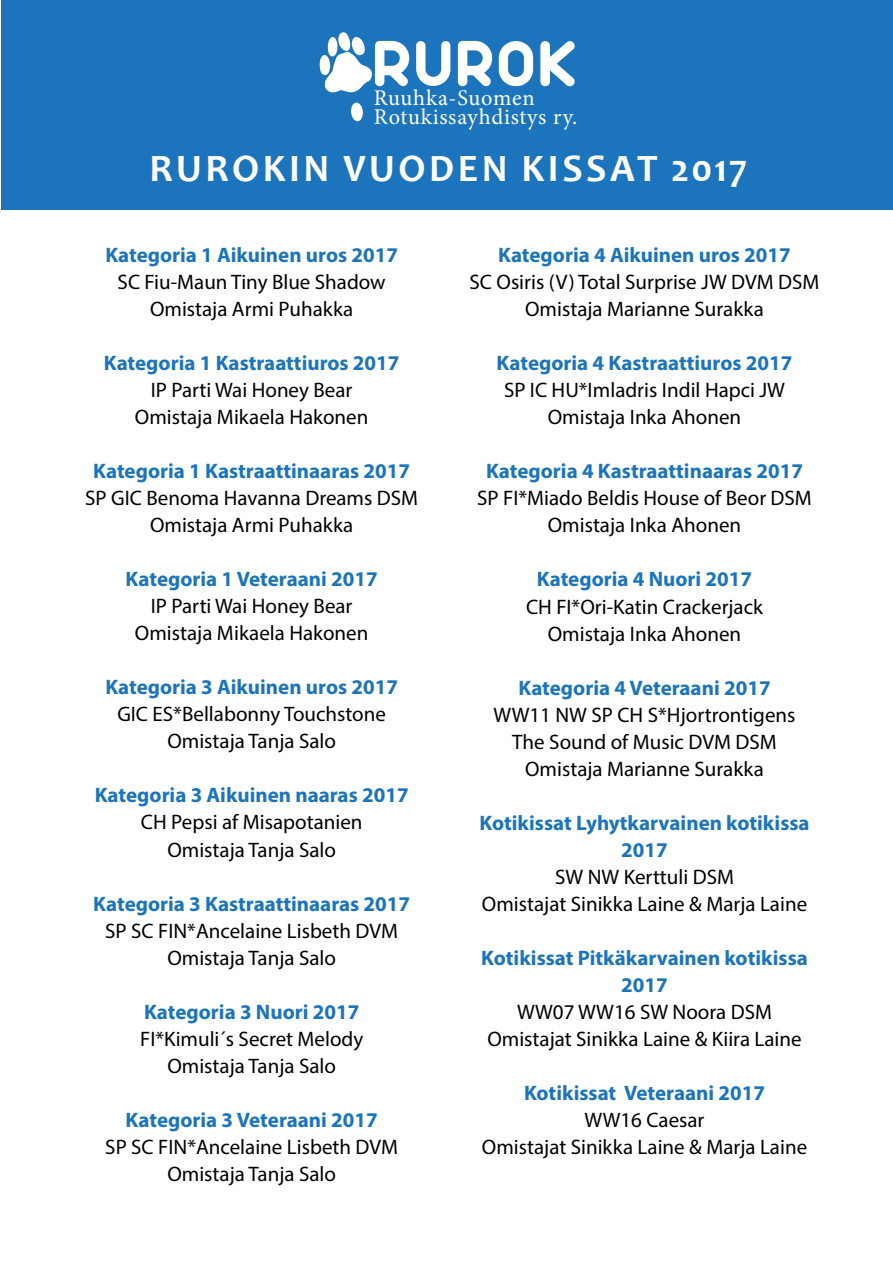
<style>
.page{position:relative;width:893px;height:1263px;background:#fff}
.page>*{position:absolute;margin:0;border:0;box-sizing:border-box;transform-origin:0 0}
.t1{font:70.65px "Arista 2.0";letter-spacing:.04em;color:#fff}
.t2{font:700 39px "Candara";letter-spacing:.09em;color:#fff}
.t3{font:22.5px/18.9px "Minion Pro";letter-spacing:.035em;color:#fff}
.t4{font:21px/27px "Myriad Pro";color:#000;text-align:center}
.t5{font:700 21px/27px "Myriad Pro";color:#1c75bc;text-align:center}
</style>
<div class="page">
<div style="left:2px;top:0;width:891px;height:210px;background:#1c75bc"></div>
<div style="left:319px;top:55px;width:11px;height:20px;background:#fff;border-radius:50%"></div>
<svg style="left:351px;top:102px;width:12px;height:20px"></svg>
<svg style="left:325px;top:32px;width:47px;height:61px"></svg>
<h1 class="t1" style="left:373px;top:21px;width:206px">RUROK</h1>
<p class="t3" style="left:374px;top:89px;width:205px">Ruuhka-Suomen<br>Rotukissayhdistys ry.</p>
<h2 class="t2" style="left:150px;top:144px;width:599px">RUROKIN VUODEN KISSAT 2017</h2>
<p class="t5" style="left:105px;top:241px;width:294px">Kategoria 1 Aikuinen uros 2017</p>
<p class="t4" style="left:118px;top:268px;width:270px">SC Fiu-Maun Tiny Blue Shadow<br>Omistaja Armi Puhakka</p>
<p class="t5" style="left:104px;top:349px;width:297px">Kategoria 1 Kastraattiuros 2017</p>
<p class="t4" style="left:135px;top:377px;width:235px">IP Parti Wai Honey Bear<br>Omistaja Mikaela Hakonen</p>
<p class="t5" style="left:93px;top:457px;width:318px">Kategoria 1 Kastraattinaaras 2017</p>
<p class="t4" style="left:85px;top:485px;width:334px">SP GIC Benoma Havanna Dreams DSM<br>Omistaja Armi Puhakka</p>
<p class="t5" style="left:126px;top:565px;width:254px">Kategoria 1 Veteraani 2017</p>
<p class="t4" style="left:135px;top:593px;width:235px">IP Parti Wai Honey Bear<br>Omistaja Mikaela Hakonen</p>
<p class="t5" style="left:105px;top:673px;width:294px">Kategoria 3 Aikuinen uros 2017</p>
<p class="t4" style="left:117px;top:701px;width:270px">GIC ES*Bellabonny Touchstone<br>Omistaja Tanja Salo</p>
<p class="t5" style="left:95px;top:781px;width:315px">Kategoria 3 Aikuinen naaras 2017</p>
<p class="t4" style="left:141px;top:809px;width:223px">CH Pepsi af Misapotanien<br>Omistaja Tanja Salo</p>
<p class="t5" style="left:93px;top:889px;width:318px">Kategoria 3 Kastraattinaaras 2017</p>
<p class="t4" style="left:105px;top:917px;width:294px">SP SC FIN*Ancelaine Lisbeth DVM<br>Omistaja Tanja Salo</p>
<p class="t5" style="left:144px;top:997px;width:217px">Kategoria 3 Nuori 2017</p>
<p class="t4" style="left:140px;top:1025px;width:225px">FI*Kimuli´s Secret Melody<br>Omistaja Tanja Salo</p>
<p class="t5" style="left:126px;top:1105px;width:254px">Kategoria 3 Veteraani 2017</p>
<p class="t4" style="left:105px;top:1133px;width:294px">SP SC FIN*Ancelaine Lisbeth DVM<br>Omistaja Tanja Salo</p>
<p class="t5" style="left:498px;top:241px;width:294px">Kategoria 4 Aikuinen uros 2017</p>
<p class="t4" style="left:470px;top:269px;width:351px">SC Osiris (V) Total Surprise JW DVM DSM<br>Omistaja Marianne Surakka</p>
<p class="t5" style="left:497px;top:349px;width:297px">Kategoria 4 Kastraattiuros 2017</p>
<p class="t4" style="left:504px;top:377px;width:283px">SP IC HU*Imladris Indil Hapci JW<br>Omistaja Inka Ahonen</p>
<p class="t5" style="left:486px;top:457px;width:318px">Kategoria 4 Kastraattinaaras 2017</p>
<p class="t4" style="left:477px;top:485px;width:336px">SP FI*Miado Beldis House of Beor DSM<br>Omistaja Inka Ahonen</p>
<p class="t5" style="left:537px;top:565px;width:217px">Kategoria 4 Nuori 2017</p>
<p class="t4" style="left:526px;top:593px;width:238px">CH FI*Ori-Katin Crackerjack<br>Omistaja Inka Ahonen</p>
<p class="t5" style="left:518px;top:673px;width:254px">Kategoria 4 Veteraani 2017</p>
<p class="t4" style="left:494px;top:701px;width:303px">WW11 NW SP CH S*Hjortrontigens<br>The Sound of Music DVM DSM<br>Omistaja Marianne Surakka</p>
<p class="t5" style="left:479px;top:808px;width:332px">Kotikissat Lyhytkarvainen kotikissa<br>2017</p>
<p class="t4" style="left:482px;top:863px;width:327px">SW NW Kerttuli DSM<br>Omistajat Sinikka Laine &amp; Marja Laine</p>
<p class="t5" style="left:481px;top:943px;width:328px">Kotikissat Pitkäkarvainen kotikissa<br>2017</p>
<p class="t4" style="left:487px;top:998px;width:316px">WW07 WW16 SW Noora DSM<br>Omistajat Sinikka Laine &amp; Kiira Laine</p>
<p class="t5" style="left:524px;top:1078px;width:243px">Kotikissat Veteraani 2017</p>
<p class="t4" style="left:482px;top:1106px;width:327px">WW16 Caesar<br>Omistajat Sinikka Laine &amp; Marja Laine</p>
</div>
